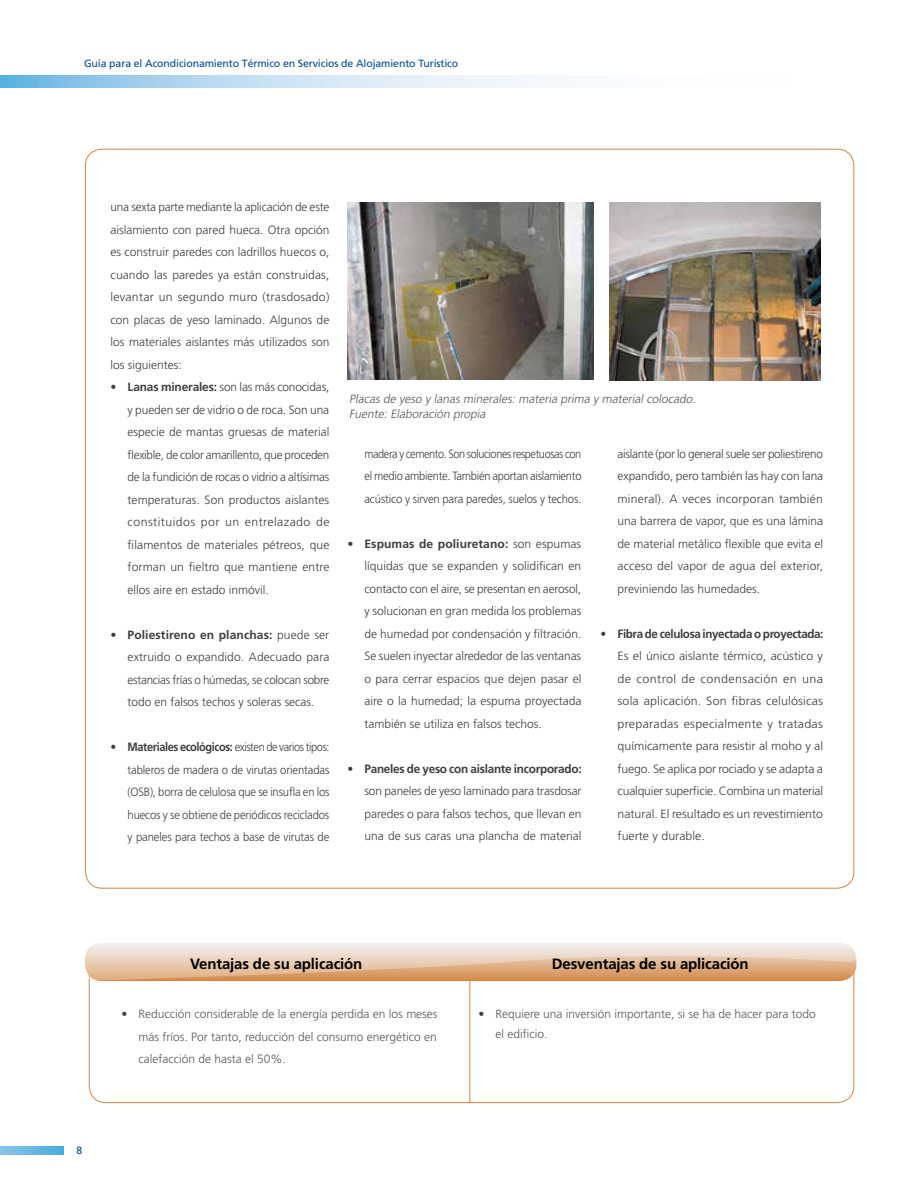
<style>
.page{position:relative;width:918px;height:1188px;background:#fff}
.page>*{position:absolute;margin:0;border:0;box-sizing:border-box;transform-origin:0 0}
.t1{font:700 15px "Frutiger";letter-spacing:-.01em;color:#000}
.t2{font:300 12px/22.5px "Frutiger";color:#3e3d40;text-align:justify}
.t3{font:300 12px/22.5px "Frutiger";color:#3e3d40;text-align:justify;scale:.92 1}
.t4{font:300 12px/22.5px "Frutiger";color:#58585a;text-align:justify}
.t5{font:300 12px/22.5px "Frutiger";color:#3e3d40;text-align:justify;scale:.91 1}
.t6{font:italic 300 12px/15px "Frutiger";color:#58585a}
.t7{font:700 12px "Frutiger";letter-spacing:-.025em;color:#3e3d40}
.t8{font:10.5px "Frutiger";letter-spacing:-.01em;color:#004b95}
.s1{font-weight:700}
.s2{font-weight:700;color:#3e3d40}
</style>
<div class="page">
<svg style="left:0;top:1146px;width:63px;height:9px"></svg>
<svg style="left:0;top:76px;width:554px;height:11px"></svg>
<svg style="left:89px;top:981px;width:766px;height:122px"></svg>
<hr style="left:469px;top:975px;width:1px;height:128px;background:#d38646">
<img style="left:610px;top:202px;width:211px;height:179px">
<img style="left:347px;top:202px;width:246px;height:178px">
<svg style="left:85px;top:943px;width:772px;height:38px"></svg>
<p class="t8" style="left:84px;top:58px;width:376px">Guía para el Acondicionamiento Térmico en Servicios de Alojamiento Turístico</p>
<p class="t2" style="left:111px;top:196px;width:220px">una sexta parte mediante la aplicación de este aislamiento con pared hueca. Otra opción es construir paredes con ladrillos huecos o, cuando las paredes ya están construidas, levantar un segundo muro (trasdosado) con placas de yeso laminado. Algunos de los materiales aislantes más utilizados son los siguientes:</p>
<p class="t2" style="left:128px;top:376px;width:203px;text-indent:-17px"><span class="s1">• Lanas minerales:</span> son las más conocidas, y pueden ser de vidrio o de roca. Son una especie de mantas gruesas de material flexible, de color amarillento, que proceden de la fundición de rocas o vidrio a altísimas temperaturas. Son productos aislantes constituidos por un entrelazado de filamentos de materiales pétreos, que forman un fieltro que mantiene entre ellos aire en estado inmóvil.</p>
<p class="t2" style="left:128px;top:623px;width:203px;text-indent:-17px"><span class="s1">• Poliestireno en planchas:</span> puede ser extruido o expandido. Adecuado para estancias frías o húmedas, se colocan sobre todo en falsos techos y soleras secas.</p>
<p class="t3" style="left:128px;top:736px;width:221px;text-indent:-17px"><span class="s1">• Materiales ecológicos:</span> existen de varios tipos: tableros de madera o de virutas orientadas (OSB), borra de celulosa que se insufla en los huecos y se obtiene de periódicos reciclados y paneles para techos a base de virutas de</p>
<p class="t6" style="left:349px;top:392px;width:351px">Placas de yeso y lanas minerales: materia prima y material colocado.<br>Fuente: Elaboración propia</p>
<p class="t2" style="left:618px;top:442px;width:207px">aislante (por lo general suele ser poliestireno expandido, pero también las hay con lana mineral). A veces incorporan también una barrera de vapor, que es una lámina de material metálico flexible que evita el acceso del vapor de agua del exterior, previniendo las humedades.</p>
<p class="t7" style="left:601px;top:626px;width:224px">• Fibra de celulosa inyectada o proyectada:</p>
<p class="t2" style="left:618px;top:645px;width:207px">Es el único aislante térmico, acústico y de control de condensación en una sola aplicación. Son fibras celulósicas preparadas especialmente y tratadas químicamente para resistir al moho y al fuego. Se aplica por rociado y se adapta a cualquier superficie. Combina un material natural. El resultado es un revestimiento fuerte y durable.</p>
<p class="t5" style="left:364px;top:442px;width:240px">madera y cemento. Son soluciones respetuosas con el medio ambiente. También aportan aislamiento acústico y sirven para paredes, suelos y techos.</p>
<p class="t2" style="left:364px;top:532px;width:219px;text-indent:-17px"><span class="s1">• Espumas de poliuretano:</span> son espumas líquidas que se expanden y solidifican en contacto con el aire, se presentan en aerosol, y solucionan en gran medida los problemas de humedad por condensación y filtración.<br>Se suelen inyectar alrededor de las ventanas o para cerrar espacios que dejen pasar el aire o la humedad; la espuma proyectada también se utiliza en falsos techos.</p>
<p class="t7" style="left:347px;top:761px;width:236px">• Paneles de yeso con aislante incorporado:</p>
<p class="t2" style="left:364px;top:780px;width:219px">son paneles de yeso laminado para trasdosar paredes o para falsos techos, que llevan en una de sus caras una plancha de material</p>
<p class="t1" style="left:190px;top:955px;width:174px">Ventajas de su aplicación</p>
<p class="t1" style="left:552px;top:955px;width:198px">Desventajas de su aplicación</p>
<p class="t8" style="left:77px;top:1145px;width:7px">8</p>
<p class="t4" style="left:138px;top:1003px;width:301px;text-indent:-17px"><span class="s2">•</span> Reducción considerable de la energía perdida en los meses más fríos. Por tanto, reducción del consumo energético en calefacción de hasta el 50%.</p>
<p class="t4" style="left:495px;top:1005px;width:322px;line-height:19.5px;text-indent:-17px"><span class="s2">•</span> Requiere una inversión importante, si se ha de hacer para todo el edificio.</p>
</div>
